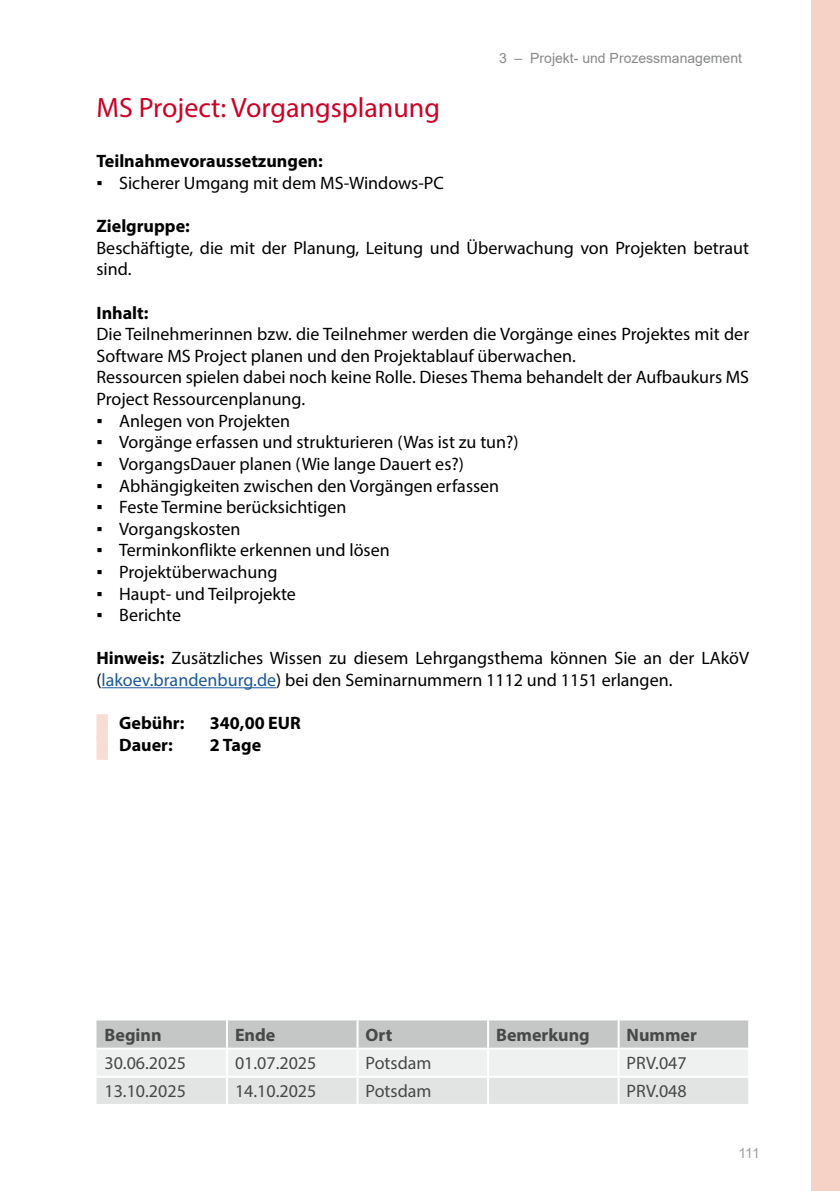
<style>
.page{position:relative;width:840px;height:1191px;background:#fff}
.page>*{position:absolute;margin:0;border:0;box-sizing:border-box;transform-origin:0 0}
.Überschrift_rot{font:28px "Myriad Pro";color:#cb0025}
.Fliess{font:18px/21.6px "Myriad Pro";color:#000}
.Tabelle_Inhalt{font:18px "Myriad Pro";color:#474847}
.Fliess_Überschrift{font:700 18px "Myriad Pro";color:#000}
.Tabelle_Kopf{font:700 18px "Myriad Pro";color:#474847}
.Gebühr_Dauer_rot{font:700 18px "Myriad Pro";color:#000}
.t1{font:14px "Arial";color:#878988}
.t2{font:14px "Arial";color:#9d9e9e}
.s1{font-family:"Arial"}
.s2{font-weight:700}
.s3{color:#1b5899}
</style>
<div class="page">
<div style="left:811px;top:0;width:28px;height:1191px;background:#f5d1c6"></div>
<hr style="left:101px;top:687px;width:175px;height:1px;background:#1b5899">
<div style="left:96px;top:714px;width:12px;height:24px;background:#f8ddd4"></div>
<div style="left:96px;top:736px;width:12px;height:24px;background:#f8ddd4"></div>
<svg style="left:96px;top:1020px;width:651px;height:84px"></svg>
<hr style="left:226px;top:1020px;width:2px;height:27px;background:#fff">
<hr style="left:356px;top:1020px;width:2px;height:27px;background:#fff">
<hr style="left:487px;top:1020px;width:2px;height:27px;background:#fff">
<hr style="left:617px;top:1020px;width:2px;height:27px;background:#fff">
<hr style="left:226px;top:1049px;width:2px;height:26px;background:#fff">
<hr style="left:356px;top:1049px;width:2px;height:26px;background:#fff">
<hr style="left:487px;top:1049px;width:2px;height:26px;background:#fff">
<hr style="left:617px;top:1049px;width:2px;height:26px;background:#fff">
<hr style="left:226px;top:1077px;width:2px;height:27px;background:#fff">
<hr style="left:356px;top:1077px;width:2px;height:27px;background:#fff">
<hr style="left:487px;top:1077px;width:2px;height:27px;background:#fff">
<hr style="left:617px;top:1077px;width:2px;height:27px;background:#fff">
<hr style="left:96px;top:1047px;width:131px;height:2px;background:#fff">
<hr style="left:227px;top:1047px;width:130px;height:2px;background:#fff">
<hr style="left:357px;top:1047px;width:131px;height:2px;background:#fff">
<hr style="left:488px;top:1047px;width:130px;height:2px;background:#fff">
<hr style="left:618px;top:1047px;width:131px;height:2px;background:#fff">
<hr style="left:96px;top:1075px;width:131px;height:2px;background:#fff">
<hr style="left:227px;top:1075px;width:130px;height:2px;background:#fff">
<hr style="left:357px;top:1075px;width:131px;height:2px;background:#fff">
<hr style="left:488px;top:1075px;width:130px;height:2px;background:#fff">
<hr style="left:618px;top:1075px;width:131px;height:2px;background:#fff">
<p class="t1" style="left:498px;top:48px;width:244px">3 – Projekt- und Prozessmanagement</p>
<p class="Überschrift_rot" style="left:96px;top:91px;width:345px">MS Project: Vorgangsplanung</p>
<p class="Fliess_Überschrift" style="left:96px;top:150px;width:228px">Teilnahmevoraussetzungen:</p>
<p class="Fliess" style="left:96px;top:172px;width:349px"><span class="s1">▪</span> Sicherer Umgang mit dem MS-Windows-PC</p>
<p class="Fliess_Überschrift" style="left:96px;top:214px;width:95px">Zielgruppe:</p>
<p class="Fliess" style="left:96px;top:237px;width:653px">Beschäftigte, die mit der Planung, Leitung und Überwachung von Projekten betraut sind.</p>
<p class="Fliess_Überschrift" style="left:96px;top:301px;width:54px">Inhalt:</p>
<p class="Fliess" style="left:96px;top:323px;width:654px">Die Teilnehmerinnen bzw. die Teilnehmer werden die Vorgänge eines Projektes mit der<br>Software MS Project planen und den Projektablauf überwachen.</p>
<p class="Fliess" style="left:96px;top:366px;width:653px">Ressourcen spielen dabei noch keine Rolle. Dieses Thema behandelt der Aufbaukurs MS<br>Project Ressourcenplanung.</p>
<p class="Fliess" style="left:96px;top:409px;width:195px"><span class="s1">▪</span> Anlegen von Projekten</p>
<p class="Fliess" style="left:96px;top:431px;width:423px"><span class="s1">▪</span> Vorgänge erfassen und strukturieren (Was ist zu tun?)</p>
<p class="Fliess" style="left:96px;top:453px;width:369px"><span class="s1">▪</span> VorgangsDauer planen (Wie lange Dauert es?)</p>
<p class="Fliess" style="left:96px;top:474px;width:404px"><span class="s1">▪</span> Abhängigkeiten zwischen den Vorgängen erfassen</p>
<p class="Fliess" style="left:96px;top:496px;width:251px"><span class="s1">▪</span> Feste Termine berücksichtigen</p>
<p class="Fliess" style="left:96px;top:517px;width:145px"><span class="s1">▪</span> Vorgangskosten</p>
<p class="Fliess" style="left:96px;top:539px;width:294px"><span class="s1">▪</span> Terminkonflikte erkennen und lösen</p>
<p class="Fliess" style="left:96px;top:561px;width:182px"><span class="s1">▪</span> Projektüberwachung</p>
<p class="Fliess" style="left:96px;top:582px;width:201px"><span class="s1">▪</span> Haupt- und Teilprojekte</p>
<p class="Fliess" style="left:96px;top:604px;width:86px"><span class="s1">▪</span> Berichte</p>
<p class="Fliess" style="left:96px;top:647px;width:654px"><span class="s2">Hinweis:</span> Zusätzliches Wissen zu diesem Lehrgangsthema können Sie an der LAköV (<span class="s3">lakoev.brandenburg.de</span>) bei den Seminarnummern 1112 und 1151 erlangen.</p>
<p class="Gebühr_Dauer_rot" style="left:119px;top:711px;width:67px">Gebühr:</p>
<p class="Gebühr_Dauer_rot" style="left:210px;top:711px;width:92px">340,00 EUR</p>
<p class="Gebühr_Dauer_rot" style="left:119px;top:733px;width:55px">Dauer:</p>
<p class="Gebühr_Dauer_rot" style="left:210px;top:733px;width:53px">2 Tage</p>
<p class="Tabelle_Kopf" style="left:104px;top:1022px;width:59px">Beginn</p>
<p class="Tabelle_Kopf" style="left:235px;top:1022px;width:42px">Ende</p>
<p class="Tabelle_Kopf" style="left:365px;top:1022px;width:28px">Ort</p>
<p class="Tabelle_Kopf" style="left:496px;top:1022px;width:95px">Bemerkung</p>
<p class="Tabelle_Kopf" style="left:626px;top:1022px;width:72px">Nummer</p>
<p class="Tabelle_Inhalt" style="left:104px;top:1051px;width:83px">30.06.2025</p>
<p class="Tabelle_Inhalt" style="left:235px;top:1051px;width:83px">01.07.2025</p>
<p class="Tabelle_Inhalt" style="left:365px;top:1051px;width:67px">Potsdam</p>
<p class="Tabelle_Inhalt" style="left:626px;top:1051px;width:62px">PRV.047</p>
<p class="Tabelle_Inhalt" style="left:104px;top:1079px;width:83px">13.10.2025</p>
<p class="Tabelle_Inhalt" style="left:235px;top:1079px;width:83px">14.10.2025</p>
<p class="Tabelle_Inhalt" style="left:365px;top:1079px;width:67px">Potsdam</p>
<p class="Tabelle_Inhalt" style="left:626px;top:1079px;width:62px">PRV.048</p>
<p class="t2" style="left:738px;top:1143px;width:23px">111</p>
</div>
